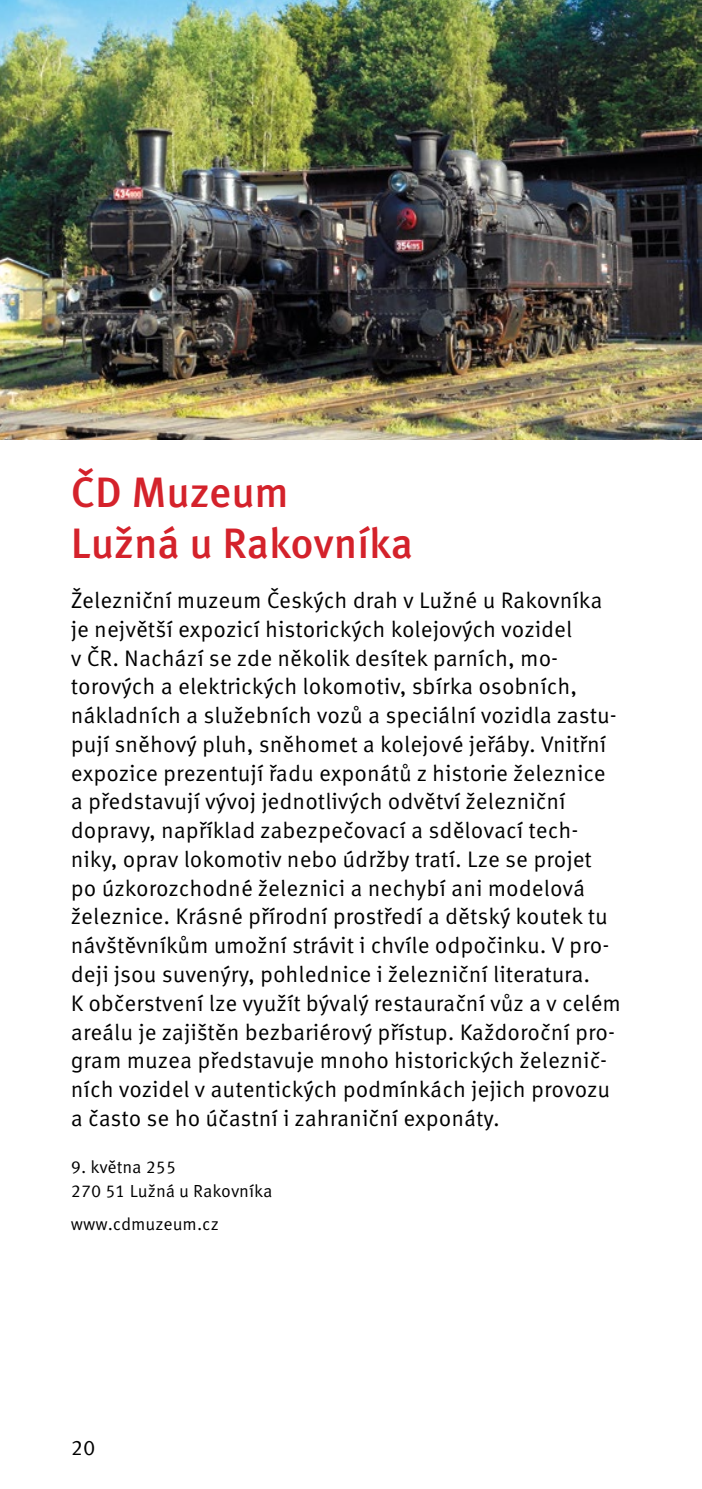
<style>
.page{position:relative;width:702px;height:1489px;background:#fff}
.page>*{position:absolute;margin:0;border:0;box-sizing:border-box;transform-origin:0 0}
.titulek{font:500 42.5px/51px "Meta Pro";letter-spacing:-.005em;color:#d4222b}
.text_9_11_5{font:22.5px/28.8px "Meta Correspondence Pro";color:#000}
.t1{font:21.25px "Meta Correspondence Pro";color:#000}
.adresa{font:17.5px "Meta Correspondence Pro";letter-spacing:-.005em;color:#000}
.www{font:17.5px "Meta Correspondence Pro";color:#000}
</style>
<div class="page">
<img style="left:0;top:0;width:702px;height:439px">
<p class="titulek" style="left:71px;top:464px;width:344px">ČD Muzeum<br>Lužná u Rakovníka</p>
<p class="text_9_11_5" style="left:71px;top:584px;width:551px">Železniční muzeum Českých drah v Lužné u Rakovníka je největší expozicí historických kolejových vozidel<br>v ČR. Nachází se zde několik desítek parních, mo&shy;torových a elektrických lokomotiv, sbírka osobních, nákladních a služebních vozů a speciální vozidla zastu&shy;pují sněhový pluh, sněhomet a kolejové jeřáby. Vnitřní expozice prezentují řadu exponátů z historie železnice a představují vývoj jednotlivých odvětví železniční dopravy, například zabezpečovací a sdělovací tech&shy;niky, oprav lokomotiv nebo údržby tratí. Lze se projet po úzkorozchodné železnici a nechybí ani modelová železnice. Krásné přírodní prostředí a dětský koutek tu návštěvníkům umožní strávit i chvíle odpočinku. V pro&shy;deji jsou suvenýry, pohlednice i železniční literatura.<br>K občerstvení lze využít bývalý restaurační vůz a v celém areálu je zajištěn bezbariérový přístup. Každoroční pro&shy;gram muzea představuje mnoho historických železnič&shy;ních vozidel v autentických podmínkách jejich provozu a často se ho účastní i zahraniční exponáty.</p>
<p class="adresa" style="left:71px;top:1153px;width:107px">9. května 255</p>
<p class="adresa" style="left:71px;top:1177px;width:203px">270 51 Lužná u Rakovníka</p>
<p class="www" style="left:71px;top:1210px;width:149px">www.cdmuzeum.cz</p>
<p class="t1" style="left:71px;top:1430px;width:26px">20</p>
</div>
